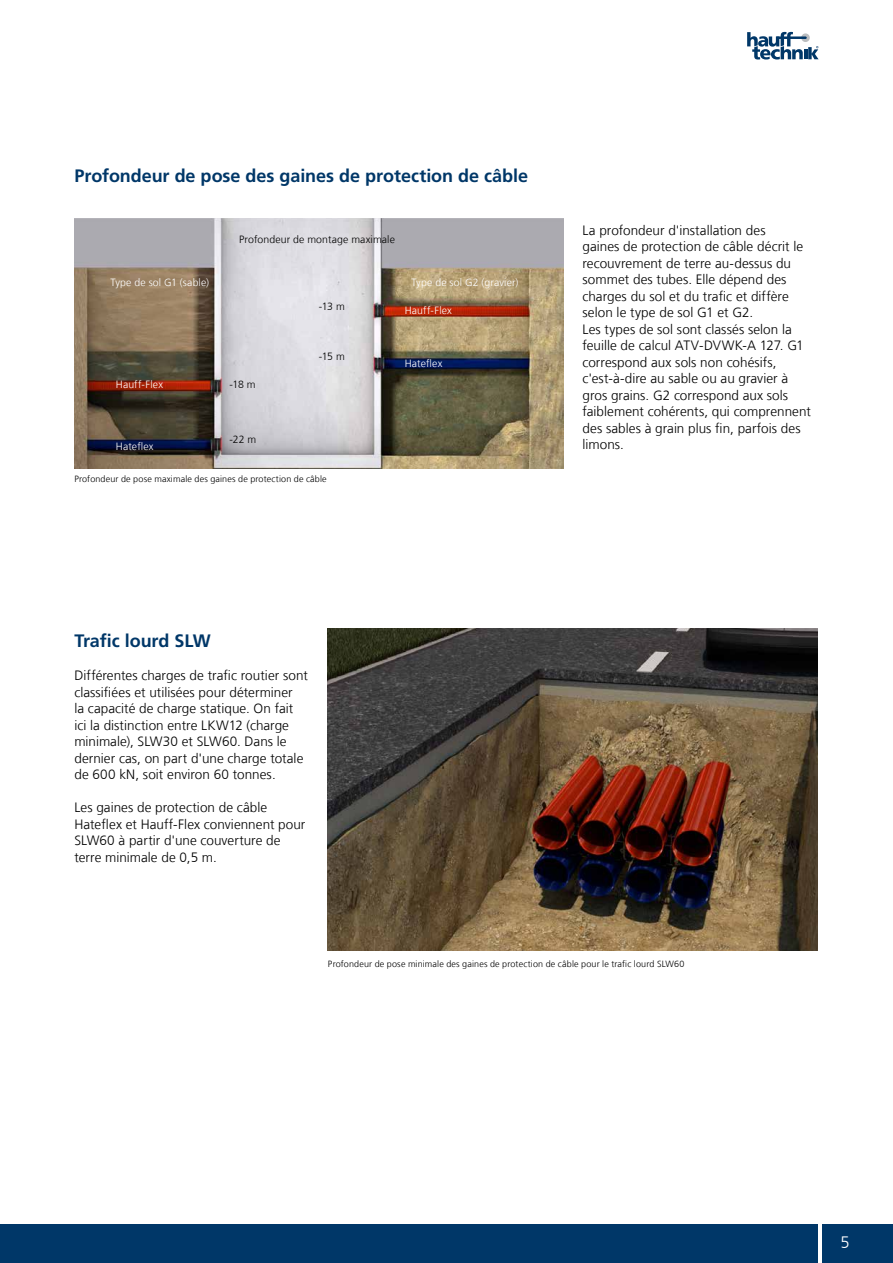
<style>
.page{position:relative;width:893px;height:1263px;background:#fff}
.page>*{position:absolute;margin:0;border:0;box-sizing:border-box;transform-origin:0 0}
.t1{font:700 18px "Frutigerfor Hauff";letter-spacing:-.005em;color:#003768}
.t2{font:300 16.5px "Frutigerfor Hauff";color:#fff}
.t3{font:300 13.5px/16.5px "Frutigerfor Hauff";letter-spacing:.005em;color:#000}
.t4{font:300 10.5px "Frutigerfor Hauff";letter-spacing:.015em;color:#fff}
.t5{font:300 10.5px "Frutigerfor Hauff";letter-spacing:.01em;color:#000}
.t6{font:300 9px "Frutigerfor Hauff";letter-spacing:.02em;color:#000}
</style>
<div class="page">
<div style="left:0;top:1225px;width:893px;height:38px;background:#003768"></div>
<hr style="left:819px;top:1213px;width:3px;height:50px;background:#fff">
<svg style="left:747px;top:32px;width:72px;height:28px"></svg>
<img style="left:74px;top:218px;width:489px;height:250px">
<img style="left:328px;top:628px;width:489px;height:323px">
<h1 class="t1" style="left:74px;top:165px;width:455px">Profondeur de pose des gaines de protection de câble</h1>
<p class="t5" style="left:239px;top:232px;width:157px">Profondeur de montage maximale</p>
<p class="t4" style="left:111px;top:276px;width:100px">Type de sol G1 (sable)</p>
<p class="t4" style="left:411px;top:276px;width:109px">Type de sol G2 (gravier)</p>
<p class="t5" style="left:319px;top:300px;width:27px">-13 m</p>
<p class="t4" style="left:116px;top:378px;width:49px">Hauff-Flex</p>
<p class="t4" style="left:116px;top:440px;width:39px">Hateflex</p>
<p class="t5" style="left:230px;top:378px;width:28px">-18 m</p>
<p class="t5" style="left:230px;top:433px;width:28px">-22 m</p>
<p class="t5" style="left:319px;top:350px;width:27px">-15 m</p>
<p class="t6" style="left:74px;top:473px;width:254px">Profondeur de pose maximale des gaines de protection de câble</p>
<p class="t4" style="left:405px;top:304px;width:49px">Hauff-Flex</p>
<p class="t4" style="left:405px;top:357px;width:39px">Hateflex</p>
<p class="t3" style="left:582px;top:222px;width:230px">La profondeur d'installation des<br>gaines de protection de câble décrit le recouvrement de terre au-dessus du sommet des tubes. Elle dépend des charges du sol et du trafic et diffère selon le type de sol G1 et G2.<br>Les types de sol sont classés selon la feuille de calcul ATV-DVWK-A 127. G1 correspond aux sols non cohésifs, c'est-à-dire au sable ou au gravier à gros grains. G2 correspond aux sols faiblement cohérents, qui comprennent des sables à grain plus fin, parfois des limons.</p>
<h1 class="t1" style="left:74px;top:630px;width:138px">Trafic lourd SLW</h1>
<p class="t3" style="left:74px;top:667px;width:235px">Différentes charges de trafic routier sont classifiées et utilisées pour déterminer<br>la capacité de charge statique. On fait ici la distinction entre LKW12 (charge minimale), SLW30 et SLW60. Dans le dernier cas, on part d'une charge totale de 600 kN, soit environ 60 tonnes.</p>
<p class="t3" style="left:74px;top:799px;width:233px">Les gaines de protection de câble Hateflex et Hauff-Flex conviennent pour SLW60 à partir d'une couverture de terre minimale de 0,5 m.</p>
<p class="t6" style="left:328px;top:958px;width:358px">Profondeur de pose minimale des gaines de protection de câble pour le trafic lourd SLW60</p>
<p class="t2" style="left:840px;top:1232px;width:11px">5</p>
</div>
